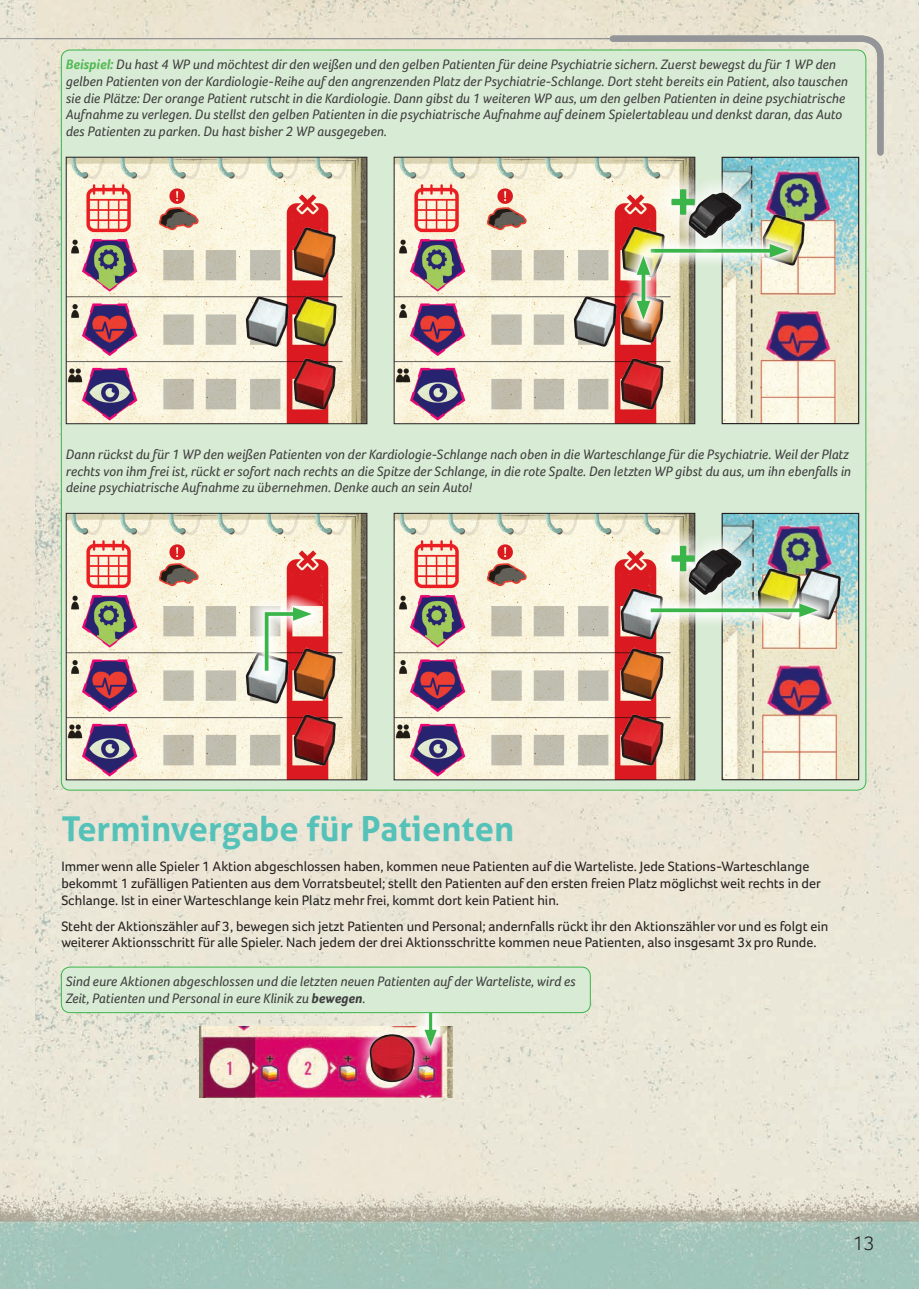
<style>
.page{position:relative;width:919px;height:1289px;background:#fff}
.page>*{position:absolute;margin:0;border:0;box-sizing:border-box;transform-origin:0 0}
.t1{font:700 34.35px "Aller";color:#55c2b9}
.t2{font:300 20.25px "Foco";color:#231f20}
.t3{font:italic 14.1px/16.8px "Foco";color:#3e3e3f}
.t4{font:14.1px/16.8px "Foco";color:#231f20}
.s1{font-weight:700;color:#54ba56}
.s2{font-weight:700}
</style>
<div class="page">
<img style="left:0;top:0;width:13px;height:1288px">
<svg style="left:0;top:38px;width:13px;height:115px"></svg>
<img style="left:13px;top:0;width:905px;height:1288px">
<svg style="left:13px;top:38px;width:593px;height:115px;background:#e0decb"></svg>
<svg style="left:606px;top:32px;width:280px;height:127px;background:#c6c7ba"></svg>
<div style="left:61px;top:50px;width:804px;height:740px;background:#d8ebd4;border-radius:9px"></div>
<img style="left:68px;top:159px;width:297px;height:263px">
<div style="left:66px;top:157px;width:301px;height:267px;border:1px solid #231f20"></div>
<img style="left:395px;top:159px;width:298px;height:263px">
<div style="left:393px;top:157px;width:302px;height:267px;border:1px solid #231f20"></div>
<img style="left:723px;top:159px;width:134px;height:263px">
<div style="left:721px;top:157px;width:138px;height:267px;border:1px solid #231f20"></div>
<img style="left:285px;top:219px;width:59px;height:64px">
<img style="left:613px;top:218px;width:59px;height:130px">
<img style="left:297px;top:288px;width:48px;height:64px">
<img style="left:757px;top:206px;width:56px;height:64px">
<img style="left:238px;top:288px;width:59px;height:64px">
<img style="left:566px;top:288px;width:58px;height:64px">
<img style="left:285px;top:350px;width:59px;height:65px">
<img style="left:613px;top:350px;width:59px;height:65px">
<img style="left:637px;top:231px;width:164px;height:40px">
<svg style="left:757px;top:249px;width:12px;height:4px"></svg>
<svg style="left:769px;top:244px;width:19px;height:13px"></svg>
<img style="left:623px;top:243px;width:40px;height:90px">
<svg style="left:641px;top:275px;width:4px;height:26px"></svg>
<svg style="left:636px;top:256px;width:14px;height:19px"></svg>
<svg style="left:636px;top:301px;width:14px;height:18px"></svg>
<img style="left:655px;top:173px;width:102px;height:81px">
<img style="left:682px;top:186px;width:61px;height:56px">
<svg style="left:671px;top:189px;width:23px;height:26px"></svg>
<img style="left:68px;top:515px;width:297px;height:263px">
<div style="left:66px;top:513px;width:301px;height:267px;border:1px solid #231f20"></div>
<img style="left:395px;top:515px;width:298px;height:263px">
<div style="left:393px;top:513px;width:302px;height:267px;border:1px solid #231f20"></div>
<img style="left:723px;top:515px;width:134px;height:263px">
<div style="left:721px;top:513px;width:138px;height:267px;border:1px solid #231f20"></div>
<img style="left:297px;top:640px;width:47px;height:64px">
<img style="left:613px;top:640px;width:59px;height:64px">
<img style="left:757px;top:560px;width:33px;height:30px">
<img style="left:238px;top:644px;width:59px;height:64px">
<img style="left:612px;top:580px;width:59px;height:64px">
<img style="left:790px;top:560px;width:59px;height:64px">
<img style="left:285px;top:706px;width:59px;height:65px">
<img style="left:613px;top:706px;width:59px;height:65px">
<img style="left:637px;top:590px;width:194px;height:40px">
<hr style="left:650px;top:608px;width:156px;height:4px;background:#3ab54a">
<svg style="left:799px;top:603px;width:18px;height:14px"></svg>
<svg style="left:252px;top:594px;width:73px;height:90px;background:#d9a394"></svg>
<svg style="left:263px;top:607px;width:49px;height:67px;background:#caac95"></svg>
<svg style="left:655px;top:529px;width:102px;height:81px"></svg>
<img style="left:682px;top:542px;width:61px;height:56px">
<svg style="left:671px;top:545px;width:23px;height:26px"></svg>
<img style="left:199px;top:1026px;width:253px;height:71px">
<svg style="left:354px;top:1017px;width:77px;height:80px;background:#db5d8e"></svg>
<img style="left:362px;top:1025px;width:65px;height:62px">
<svg style="left:414px;top:1013px;width:33px;height:44px"></svg>
<hr style="left:429px;top:1008px;width:3px;height:27px;background:#3ab54a">
<svg style="left:424px;top:1029px;width:12px;height:17px"></svg>
<div style="left:61px;top:967px;width:529px;height:45px;background:#d8ebd4;border-radius:9px"></div>
<div style="left:61px;top:966px;width:529px;height:47px;border:1px solid #3ab54a;border-radius:9px"></div>
<p class="t3" style="left:66px;top:56px;width:783px"><span class="s1">Beispiel:</span> Du hast 4 WP und möchtest dir den weißen und den gelben Patienten für deine Psychiatrie sichern. Zuerst bewegst du für 1 WP den gelben Patienten von der Kardiologie-Reihe auf den angrenzenden Platz der Psychiatrie-Schlange. Dort steht bereits ein Patient, also tauschen sie die Plätze: Der orange Patient rutscht in die Kardiologie. Dann gibst du 1 weiteren WP aus, um den gelben Patienten in deine psychiatrische Aufnahme zu verlegen. Du stellst den gelben Patienten in die psychiatrische Aufnahme auf deinem Spielertableau und denkst daran, das Auto des Patienten zu parken. Du hast bisher 2 WP ausgegeben.</p>
<p class="t3" style="left:66px;top:445px;width:786px">Dann rückst du für 1 WP den weißen Patienten von der Kardiologie-Schlange nach oben in die Warteschlange für die Psychiatrie. Weil der Platz rechts von ihm frei ist, rückt er sofort nach rechts an die Spitze der Schlange, in die rote Spalte. Den letzten WP gibst du aus, um ihn ebenfalls in deine psychiatrische Aufnahme zu übernehmen. Denke auch an sein Auto!</p>
<h1 class="t1" style="left:61px;top:807px;width:454px">Terminvergabe für Patienten</h1>
<p class="t4" style="left:61px;top:858px;width:761px">Immer wenn alle Spieler 1 Aktion abgeschlossen haben, kommen neue Patienten auf die Warteliste. Jede Stations-Warteschlange bekommt 1 zufälligen Patienten aus dem Vorratsbeutel; stellt den Patienten auf den ersten freien Platz möglichst weit rechts in der<br>Schlange. Ist in einer Warteschlange kein Platz mehr frei, kommt dort kein Patient hin.</p>
<p class="t4" style="left:61px;top:917px;width:768px">Steht der Aktionszähler auf 3, bewegen sich jetzt Patienten und Personal; andernfalls rückt ihr den Aktionszähler vor und es folgt ein weiterer Aktionsschritt für alle Spieler. Nach jedem der drei Aktionsschritte kommen neue Patienten, also insgesamt 3x pro Runde.</p>
<p class="t3" style="left:66px;top:972px;width:511px">Sind eure Aktionen abgeschlossen und die letzten neuen Patienten auf der Warteliste, wird es<br>Zeit, Patienten und Personal in eure Klinik zu <span class="s2">bewegen</span>.</p>
<h2 class="t2" style="left:852px;top:1231px;width:23px">13</h2>
</div>
